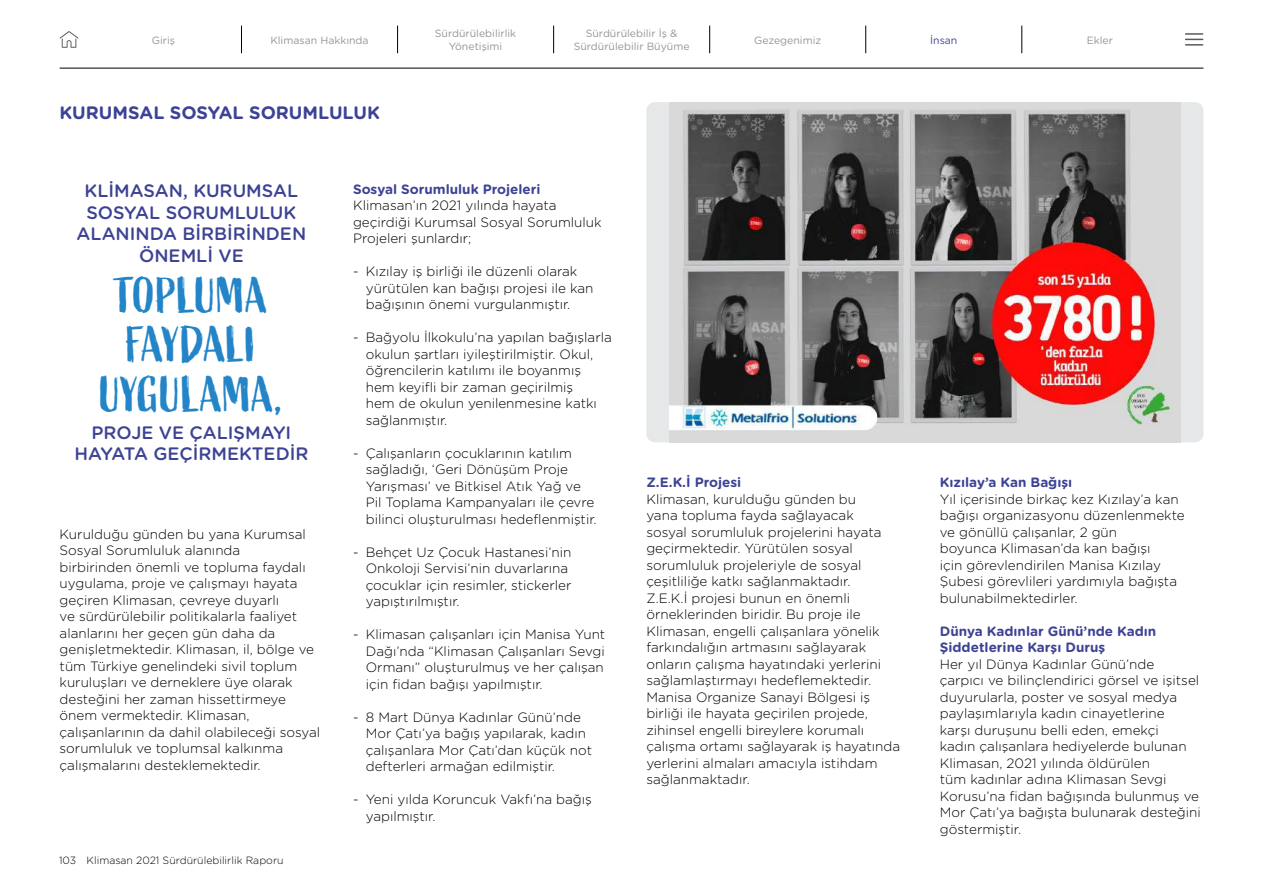
<style>
.page{position:relative;width:1263px;height:893px;background:#fff}
.page>*{position:absolute;margin:0;border:0;box-sizing:border-box;transform-origin:0 0}
.t1{font:49.5px/49.5px "Active";color:#2385c7;text-align:center}
.t2{font:500 18px/21.6px "Gotham Rounded";color:#3d4394;text-align:center}
.t3{font:700 18px "Gotham Rounded";color:#3d4394}
.t4{font:300 13.5px/16.5px "Gotham Rounded";color:#000}
.t5{font:700 13.5px/16.5px "Gotham Rounded";color:#3d4394}
.t6{font:10.5px/12.6px "Gotham Rounded";color:#939598;text-align:center}
.t7{font:300 10.5px "Gotham Rounded";color:#000}
.t8{font:10.5px "Gotham Rounded";color:#3d4394}
</style>
<div class="page">
<svg style="left:241px;top:26px;width:1px;height:27px"></svg>
<svg style="left:397px;top:26px;width:1px;height:27px"></svg>
<svg style="left:553px;top:26px;width:1px;height:27px"></svg>
<svg style="left:709px;top:26px;width:1px;height:27px"></svg>
<svg style="left:865px;top:26px;width:1px;height:27px"></svg>
<svg style="left:1021px;top:26px;width:1px;height:27px"></svg>
<svg style="left:1185px;top:33px;width:18px;height:13px"></svg>
<svg style="left:60px;top:31px;width:18px;height:17px"></svg>
<hr style="left:60px;top:68px;width:1143px;height:1px;background:#000">
<div style="left:646px;top:102px;width:557px;height:340px;background:#e6e7e8;border-radius:9px"></div>
<img style="left:670px;top:102px;width:510px;height:340px">
<p class="t6" style="left:152px;top:33px;width:25px">Giriş</p>
<p class="t6" style="left:270px;top:33px;width:100px">Klimasan Hakkında</p>
<p class="t6" style="left:435px;top:27px;width:83px">Sürdürülebilirlik<br>Yönetişimi</p>
<p class="t6" style="left:574px;top:27px;width:117px">Sürdürülebilir İş &amp;<br>Sürdürülebilir Büyüme</p>
<p class="t6" style="left:754px;top:33px;width:69px">Gezegenimiz</p>
<p class="t8" style="left:930px;top:33px;width:29px">İnsan</p>
<p class="t6" style="left:1087px;top:33px;width:28px">Ekler</p>
<h2 class="t3" style="left:60px;top:99px;width:322px">KURUMSAL SOSYAL SORUMLULUK</h2>
<h2 class="t2" style="left:77px;top:179px;width:231px">KLİ MASAN, KURUMSAL<br>SOSYAL SORUMLULUK<br>ALANINDA BİRBİRİNDEN<br>ÖNEMLİ VE</h2>
<h1 class="t1" style="left:100px;top:272px;width:185px">TOPLUMA<br>FAYDALI<br>UYGULAMA,</h1>
<h2 class="t2" style="left:74px;top:421px;width:236px">PROJE VE ÇALIŞMAYI<br>HAYATA GEÇİ RMEKTEDİ R</h2>
<p class="t4" style="left:60px;top:525px;width:262px">Kurulduğu günden bu yana Kurumsal Sosyal Sorumluluk alanında<br>birbirinden önemli ve topluma faydalı uygulama, proje ve çalışmayı hayata geçiren Klimasan, çevreye duyarlı<br>ve sürdürülebilir politikalarla faaliyet alanlarını her geçen gün daha da genişletmektedir. Klimasan, il, bölge ve tüm Türkiye genelindeki sivil toplum kuruluşları ve derneklere üye olarak desteğini her zaman hissettirmeye önem vermektedir. Klimasan, çalışanlarının da dahil olabileceği sosyal sorumluluk ve toplumsal kalkınma çalışmalarını desteklemektedir.</p>
<p class="t7" style="left:59px;top:853px;width:226px">103 Klimasan 2021 Sürdürülebilirlik Raporu</p>
<p class="t5" style="left:353px;top:180px;width:189px">Sosyal Sorumluluk Projeleri</p>
<p class="t4" style="left:353px;top:196px;width:250px">Klimasan’ın 2021 yılında hayata geçirdiği Kurumsal Sosyal Sorumluluk<br>Projeleri şunlardır;</p>
<p class="t4" style="left:366px;top:262px;width:229px;text-indent:-13px">- Kızılay iş birliği ile düzenli olarak yürütülen kan bağışı projesi ile kan bağışının önemi vurgulanmıştır.</p>
<p class="t4" style="left:366px;top:328px;width:248px;text-indent:-13px">- Bağyolu İlkokulu’na yapılan bağışlarla okulun şartları iyileştirilmiştir. Okul, öğrencilerin katılımı ile boyanmış hem keyifli bir zaman geçirilmiş<br>hem de okulun yenilenmesine katkı sağlanmıştır.</p>
<p class="t4" style="left:366px;top:444px;width:232px;text-indent:-13px">- Çalışanların çocuklarının katılım sağladığı, ‘Geri Dönüşüm Proje Yarışması’ ve Bitkisel Atık Yağ ve Pil Toplama Kampanyaları ile çevre bilinci oluşturulması hedeflenmiştir.</p>
<p class="t4" style="left:366px;top:543px;width:207px;text-indent:-13px">- Behçet Uz Çocuk Hastanesi’nin<br>Onkoloji Servisi’nin duvarlarına çocuklar için resimler, stickerler yapıştırılmıştır.</p>
<p class="t4" style="left:366px;top:625px;width:241px;text-align:justify;text-indent:-13px">- Klimasan çalışanları için Manisa Yunt Dağı’nda “Klimasan Çalışanları Sevgi Ormanı” oluşturulmuş ve her çalışan için fidan bağışı yapılmıştır.</p>
<p class="t4" style="left:366px;top:708px;width:228px;text-indent:-13px">- 8 Mart Dünya Kadınlar Günü’nde Mor Çatı’ya bağış yapılarak, kadın çalışanlara Mor Çatı’dan küçük not defterleri armağan edilmiştir.</p>
<p class="t4" style="left:366px;top:790px;width:228px;text-indent:-13px">- Yeni yılda Koruncuk Vakfı’na bağış yapılmıştır.</p>
<p class="t5" style="left:646px;top:474px;width:97px">Z.E.K.İ Projesi</p>
<p class="t4" style="left:646px;top:490px;width:255px">Klimasan, kurulduğu günden bu<br>yana topluma fayda sağlayacak<br>sosyal sorumluluk projelerini hayata geçirmektedir. Yürütülen sosyal sorumluluk projeleriyle de sosyal çeşitliliğe katkı sağlanmaktadır.<br>Z.E.K.İ projesi bunun en önemli örneklerinden biridir. Bu proje ile Klimasan, engelli çalışanlara yönelik farkındalığın artmasını sağlayarak onların çalışma hayatındaki yerlerini sağlamlaştırmayı hedeflemektedir.<br>Manisa Organize Sanayi Bölgesi iş birliği ile hayata geçirilen projede, zihinsel engelli bireylere korumalı çalışma ortamı sağlayarak iş hayatında yerlerini almaları amacıyla istihdam sağlanmaktadır.</p>
<p class="t5" style="left:940px;top:473px;width:134px">Kızılay’a Kan Bağışı</p>
<p class="t4" style="left:940px;top:490px;width:246px">Yıl içerisinde birkaç kez Kızılay’a kan bağışı organizasyonu düzenlenmekte ve gönüllü çalışanlar, 2 gün<br>boyunca Klimasan’da kan bağışı<br>için görevlendirilen Manisa Kızılay Şubesi görevlileri yardımıyla bağışta bulunabilmektedirler.</p>
<p class="t5" style="left:940px;top:622px;width:218px">Dünya Kadınlar Günü’nde Kadın<br>Şiddetlerine Karşı Duruş</p>
<p class="t4" style="left:940px;top:655px;width:263px">Her yıl Dünya Kadınlar Günü’nde çarpıcı ve bilinçlendirici görsel ve işitsel duyurularla, poster ve sosyal medya paylaşımlarıyla kadın cinayetlerine<br>karşı duruşunu belli eden, emekçi<br>kadın çalışanlara hediyelerde bulunan Klimasan, 2021 yılında öldürülen<br>tüm kadınlar adına Klimasan Sevgi Korusu’na fidan bağışında bulunmuş ve Mor Çatı’ya bağışta bulunarak desteğini göstermiştir.</p>
</div>
